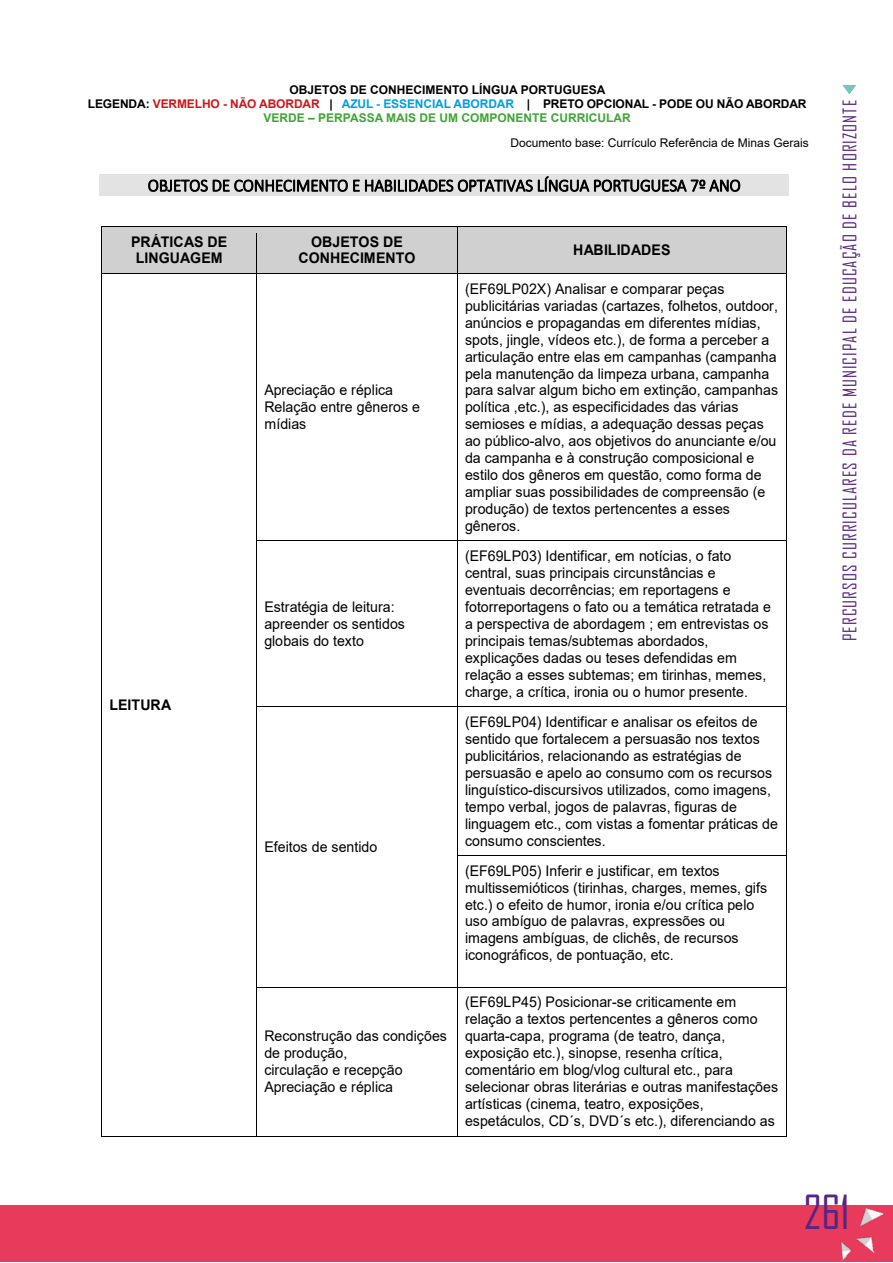
<style>
.page{position:relative;width:893px;height:1263px;background:#fff}
.page>*{position:absolute;margin:0;border:0;box-sizing:border-box;transform-origin:0 0}
.t1{font:45px "Agency FB";color:#582583}
.t2{font:18px "Agency FB";letter-spacing:.06em;color:#582583}
.t3{font:300 17.7px "Calibri";letter-spacing:-.01em;color:#000}
.t4{font:14.7px/17px "Arial";color:#000}
.t5{font:700 14.7px/16.8px "Arial";color:#000;text-align:center}
.CORPO_TEXTO{font:700 12px/13.8px "Arial";letter-spacing:-.01em;color:#3fa535;text-align:center}
.CORPO_TEXTO-2{font:12px "Arial";color:#000}
.CORPO_TEXTO-3{font:700 12px "Arial";color:#000}
.t6{font:11.85px/14.5px "Calibri";letter-spacing:-.005em;color:#000}
.s1{font-weight:700;color:#00b050}
.s2{color:#000}
.s3{color:#cd171a}
.s4{color:#009fe3}
</style>
<div class="page">
<div style="left:0;top:1205px;width:893px;height:57px;background:#e83a5a"></div>
<svg style="left:842px;top:85px;width:15px;height:10px"></svg>
<img style="left:840px;top:1208px;width:44px;height:54px">
<div style="left:99px;top:174px;width:690px;height:22px;background:#e3e3e3"></div>
<div style="left:102px;top:227px;width:154px;height:46px;background:#d0d0d0"></div>
<div style="left:257px;top:227px;width:200px;height:46px;background:#d0d0d0"></div>
<div style="left:458px;top:227px;width:328px;height:46px;background:#d0d0d0"></div>
<hr style="left:102px;top:226px;width:154px;height:1px;background:#000">
<hr style="left:257px;top:226px;width:200px;height:1px;background:#000">
<hr style="left:458px;top:226px;width:328px;height:1px;background:#000">
<hr style="left:101px;top:233px;width:1px;height:40px;background:#000">
<hr style="left:256px;top:233px;width:1px;height:40px;background:#000">
<hr style="left:457px;top:233px;width:1px;height:40px;background:#000">
<hr style="left:786px;top:233px;width:1px;height:40px;background:#000">
<hr style="left:102px;top:273px;width:154px;height:1px;background:#000">
<hr style="left:257px;top:273px;width:200px;height:1px;background:#000">
<hr style="left:458px;top:273px;width:328px;height:1px;background:#000">
<hr style="left:101px;top:280px;width:1px;height:261px;background:#000">
<hr style="left:256px;top:280px;width:1px;height:261px;background:#000">
<hr style="left:457px;top:280px;width:1px;height:261px;background:#000">
<hr style="left:786px;top:280px;width:1px;height:261px;background:#000">
<hr style="left:257px;top:541px;width:200px;height:1px;background:#000">
<hr style="left:458px;top:541px;width:328px;height:1px;background:#000">
<hr style="left:101px;top:548px;width:1px;height:158px;background:#000">
<hr style="left:256px;top:548px;width:1px;height:158px;background:#000">
<hr style="left:457px;top:548px;width:1px;height:158px;background:#000">
<hr style="left:786px;top:548px;width:1px;height:158px;background:#000">
<hr style="left:257px;top:706px;width:200px;height:1px;background:#000">
<hr style="left:458px;top:706px;width:328px;height:1px;background:#000">
<hr style="left:101px;top:713px;width:1px;height:142px;background:#000">
<hr style="left:256px;top:713px;width:1px;height:142px;background:#000">
<hr style="left:457px;top:713px;width:1px;height:142px;background:#000">
<hr style="left:786px;top:713px;width:1px;height:142px;background:#000">
<hr style="left:458px;top:855px;width:328px;height:1px;background:#000">
<hr style="left:101px;top:862px;width:1px;height:125px;background:#000">
<hr style="left:256px;top:862px;width:1px;height:125px;background:#000">
<hr style="left:457px;top:862px;width:1px;height:125px;background:#000">
<hr style="left:786px;top:862px;width:1px;height:125px;background:#000">
<hr style="left:257px;top:987px;width:200px;height:1px;background:#000">
<hr style="left:458px;top:987px;width:328px;height:1px;background:#000">
<hr style="left:101px;top:994px;width:1px;height:142px;background:#000">
<hr style="left:102px;top:1136px;width:154px;height:1px;background:#000">
<hr style="left:256px;top:994px;width:1px;height:142px;background:#000">
<hr style="left:257px;top:1136px;width:200px;height:1px;background:#000">
<hr style="left:457px;top:994px;width:1px;height:142px;background:#000">
<hr style="left:458px;top:1136px;width:328px;height:1px;background:#000">
<hr style="left:786px;top:994px;width:1px;height:142px;background:#000">
<p class="t6" style="left:532px;top:76px;width:257px;text-indent:-232px"><span class="s1">VERDE – PERPASSA MAIS DE UM COMPONENTE CURRICULAR<br></span>Documento base: Currículo Referência de Minas Gerais</p>
<p class="CORPO_TEXTO-3" style="left:290px;top:81px;width:317px">OBJETOS DE CONHECIMENTO LÍNGUA PORTUGUESA</p>
<p class="CORPO_TEXTO" style="left:88px;top:97px;width:720px"><span class="s2">LEGENDA:</span> <span class="s3">VERMELHO - NÃO ABORDAR</span> <span class="s2">|</span> <span class="s4">AZUL - ESSENCIAL ABORDAR</span> <span class="s2">| PRETO OPCIONAL - PODE OU NÃO ABORDAR<br></span>VERDE – PERPASSA MAIS DE UM COMPONENTE CURRICULAR</p>
<p class="CORPO_TEXTO-2" style="left:510px;top:135px;width:300px">Documento base: Currículo Referência de Minas Gerais</p>
<p class="t3" style="left:148px;top:174px;width:594px">OBJETOS DE CONHECIMENTO E HABILIDADES OPTATIVAS LÍNGUA PORTUGUESA 7º ANO</p>
<p class="t5" style="left:131px;top:233px;width:98px">PRÁTICAS DE<br>LINGUAGEM</p>
<p class="t5" style="left:299px;top:233px;width:119px">OBJETOS DE<br>CONHECIMENTO</p>
<p class="t5" style="left:573px;top:241px;width:99px">HABILIDADES</p>
<p class="t5" style="left:109px;top:696px;width:63px">LEITURA</p>
<p class="t4" style="left:264px;top:382px;width:157px">Apreciação e réplica<br>Relação entre gêneros e mídias</p>
<p class="t4" style="left:264px;top:598px;width:142px">Estratégia de leitura: apreender os sentidos globais do texto</p>
<p class="t4" style="left:264px;top:838px;width:115px">Efeitos de sentido</p>
<p class="t4" style="left:264px;top:1028px;width:184px">Reconstrução das condições de produção,<br>circulação e recepção<br>Apreciação e réplica</p>
<p class="t4" style="left:465px;top:280px;width:315px">(EF69LP02X) Analisar e comparar peças publicitárias variadas (cartazes, folhetos, outdoor, anúncios e propagandas em diferentes mídias, spots, jingle, vídeos etc.), de forma a perceber a articulação entre elas em campanhas (campanha pela manutenção da limpeza urbana, campanha para salvar algum bicho em extinção, campanhas política ,etc.), as especificidades das várias semioses e mídias, a adequação dessas peças ao público-alvo, aos objetivos do anunciante e/ou da campanha e à construção composicional e estilo dos gêneros em questão, como forma de ampliar suas possibilidades de compreensão (e produção) de textos pertencentes a esses gêneros.</p>
<p class="t4" style="left:465px;top:547px;width:307px">(EF69LP03) Identificar, em notícias, o fato central, suas principais circunstâncias e eventuais decorrências; em reportagens e fotorreportagens o fato ou a temática retratada e a perspectiva de abordagem ; em entrevistas os principais temas/subtemas abordados, explicações dadas ou teses defendidas em relação a esses subtemas; em tirinhas, memes, charge, a crítica, ironia ou o humor presente.</p>
<p class="t4" style="left:465px;top:713px;width:314px">(EF69LP04) Identificar e analisar os efeitos de sentido que fortalecem a persuasão nos textos publicitários, relacionando as estratégias de persuasão e apelo ao consumo com os recursos linguístico-discursivos utilizados, como imagens, tempo verbal, jogos de palavras, figuras de linguagem etc., com vistas a fomentar práticas de consumo conscientes.</p>
<p class="t4" style="left:465px;top:862px;width:304px">(EF69LP05) Inferir e justificar, em textos multissemióticos (tirinhas, charges, memes, gifs etc.) o efeito de humor, ironia e/ou crítica pelo uso ambíguo de palavras, expressões ou imagens ambíguas, de clichês, de recursos iconográficos, de pontuação, etc.</p>
<p class="t4" style="left:465px;top:994px;width:315px">(EF69LP45) Posicionar-se criticamente em relação a textos pertencentes a gêneros como quarta-capa, programa (de teatro, dança, exposição etc.), sinopse, resenha crítica, comentário em blog/vlog cultural etc., para selecionar obras literárias e outras manifestações artísticas (cinema, teatro, exposições, espetáculos, CD´s, DVD´s etc.), diferenciando as</p>
<p class="t2" style="left:839px;top:641px;width:542px;rotate:-90deg">PERCURSOS CURRICULARES DA REDE MUNICIPAL DE EDUCAÇÃO DE BELO HORIZONTE</p>
<h1 class="t1" style="left:804px;top:1184px;width:47px">261</h1>
</div>
